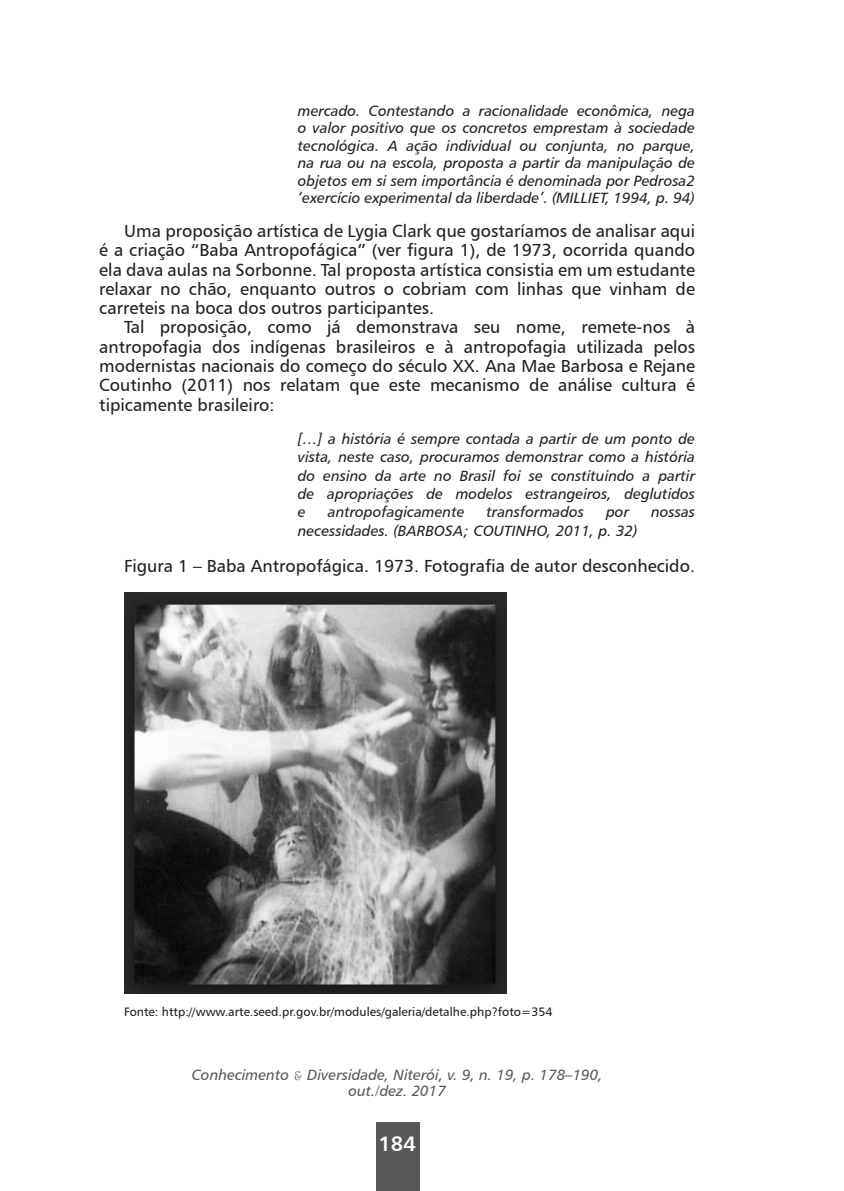
<style>
.page{position:relative;width:844px;height:1191px;background:#fff}
.page>*{position:absolute;margin:0;border:0;box-sizing:border-box;transform-origin:0 0}
.t1{font:21px "Humanist 777 BT Bold B";color:#fff}
.t2{font:17.5px/19.2px "Humanist 777 BT Roman B";color:#231f20;text-align:justify}
.t3{font:14.88px/17.5px "Humanist 777 BT Italic B";color:#231f20;text-align:justify}
.t4{font:14.88px/16.6px "Humanist 777 BT Italic B";color:#57585a;text-align:center}
.t5{font:12.25px "Humanist 777 BT Roman B";color:#231f20}
.s1{font-family:"French Script"}
</style>
<div class="page">
<div style="left:376px;top:1122px;width:43px;height:69px;background:#57585a"></div>
<img style="left:124px;top:592px;width:382px;height:402px">
<p class="t3" style="left:298px;top:101px;width:398px">mercado. Contestando a racionalidade econômica, nega o valor positivo que os concretos emprestam à sociedade tecnológica. A ação individual ou conjunta, no parque, na rua ou na escola, proposta a partir da manipulação de objetos em si sem importância é denominada por Pedrosa2 ‘exercício experimental da liberdade’. (MILLIET, 1994, p. 94)</p>
<p class="t2" style="left:99px;top:221px;width:597px;text-indent:25px">Uma proposição artística de Lygia Clark que gostaríamos de analisar aqui é a criação “Baba Antropofágica” (ver figura 1), de 1973, ocorrida quando ela dava aulas na Sorbonne. Tal proposta artística consistia em um estudante relaxar no chão, enquanto outros o cobriam com linhas que vinham de carreteis na boca dos outros participantes.</p>
<p class="t2" style="left:99px;top:317px;width:597px;text-indent:25px">Tal proposição, como já demonstrava seu nome, remete-nos à antropofagia dos indígenas brasileiros e à antropofagia utilizada pelos modernistas nacionais do começo do século XX. Ana Mae Barbosa e Rejane Coutinho (2011) nos relatam que este mecanismo de análise cultura é tipicamente brasileiro:</p>
<p class="t3" style="left:298px;top:429px;width:398px;line-height:18.4px">[…] a história é sempre contada a partir de um ponto de vista, neste caso, procuramos demonstrar como a história do ensino da arte no Brasil foi se constituindo a partir de apropriações de modelos estrangeiros, deglutidos e</p>
<p class="t3" style="left:328px;top:503px;width:138px">antropofagicamente</p>
<p class="t3" style="left:486px;top:503px;width:99px">transformados</p>
<p class="t3" style="left:606px;top:503px;width:25px">por</p>
<p class="t3" style="left:651px;top:503px;width:45px">nossas</p>
<p class="t3" style="left:298px;top:521px;width:341px">necessidades. (BARBOSA; COUTINHO, 2011, p. 32)</p>
<p class="t2" style="left:124px;top:555px;width:572px">Figura 1 – Baba Antropofágica. 1973. Fotografia de autor desconhecido.</p>
<p class="t5" style="left:124px;top:1004px;width:430px">Fonte: http://www.arte.seed.pr.gov.br/modules/galeria/detalhe.php?foto=354</p>
<p class="t4" style="left:192px;top:1065px;width:412px">Conhecimento <span class="s1">&amp;</span> Diversidade, Niterói, v. 9, n. 19, p. 178–190, out./dez. 2017</p>
<p class="t1" style="left:378px;top:1130px;width:39px">184</p>
</div>
